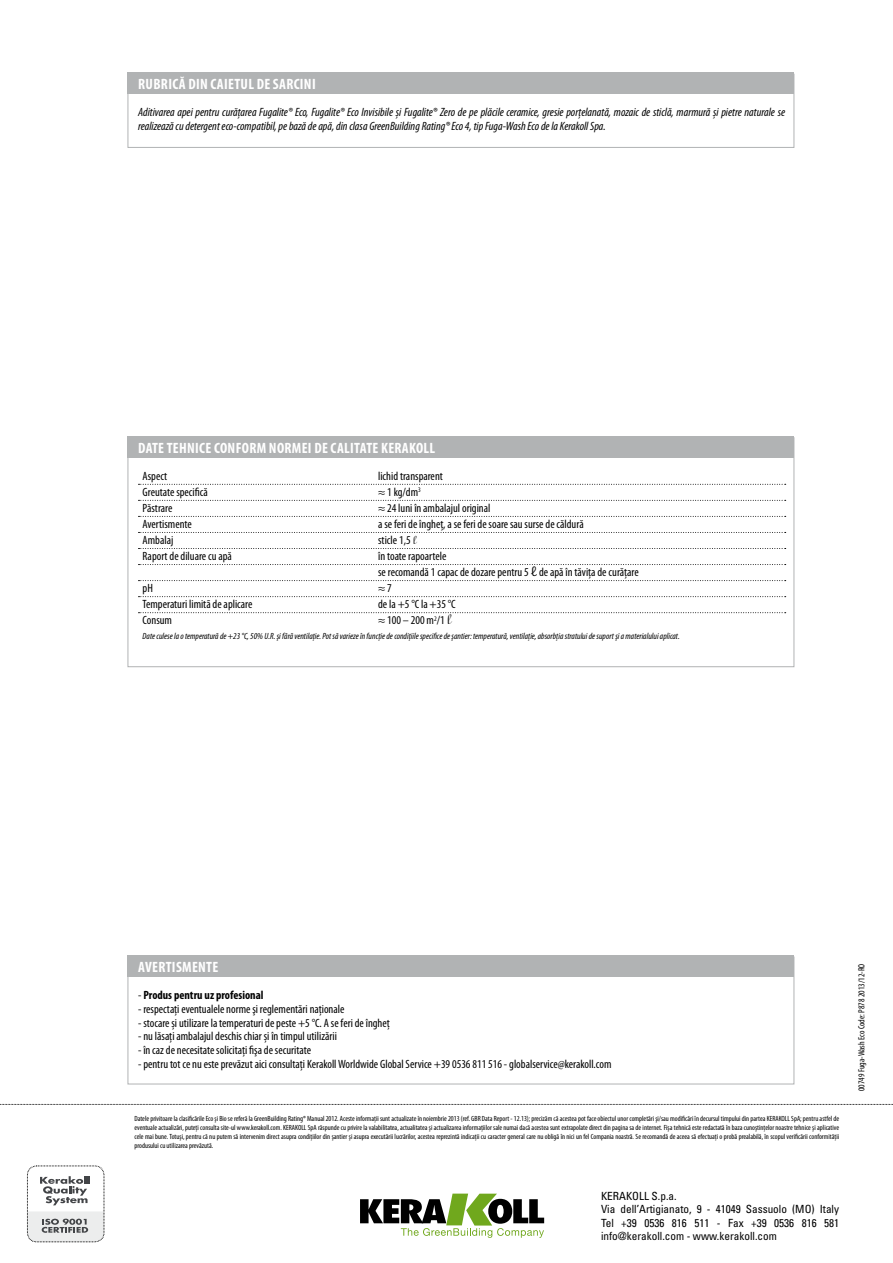
<style>
.page{position:relative;width:893px;height:1263px;background:#fff}
.page>*{position:absolute;margin:0;border:0;box-sizing:border-box;transform-origin:0 0}
.t1{font:700 condensed 15px "Myriad Pro";letter-spacing:.02em;color:#fff}
.t2{font:condensed 12px/16px "Myriad Pro";color:#000}
.t3{font:italic condensed 12px/13.5px "Myriad Pro";color:#000}
.t4{font:700 condensed 12px "Myriad Pro";color:#000}
.t5{font:condensed 11.25px/13.5px "Univers LT Std";color:#000}
.t6{font:italic condensed 9px "Myriad Pro";color:#000}
.t7{font:condensed 9px "Myriad Pro";color:#000}
.t8{font:condensed 7.5px/9px "Myriad Pro";color:#000;text-align:justify}
.s1{font-family:"Linoscript Std";font-stretch:normal;font-size:15px}
.s2{font-family:"Lucida Sans Std";font-stretch:normal}
.s3{font-family:"Linoscript Std";font-stretch:normal;font-size:18px}
.s4{font-weight:400}
</style>
<div class="page">
<div style="left:27px;top:1166px;width:77px;height:76px;border:1px dashed #000;border-radius:9px"></div>
<svg style="left:40px;top:1176px;width:50px;height:29px"></svg>
<svg style="left:27px;top:1211px;width:77px;height:31px;background:#d2d3d3"></svg>
<svg style="left:0;top:1104px;width:893px;height:1px"></svg>
<svg style="left:360px;top:1193px;width:184px;height:45px"></svg>
<svg style="left:139px;top:484px;width:647px;height:1px"></svg>
<svg style="left:139px;top:500px;width:647px;height:1px"></svg>
<svg style="left:139px;top:516px;width:647px;height:1px"></svg>
<svg style="left:139px;top:532px;width:647px;height:1px"></svg>
<svg style="left:139px;top:548px;width:647px;height:1px"></svg>
<svg style="left:139px;top:564px;width:647px;height:1px"></svg>
<svg style="left:139px;top:580px;width:647px;height:1px"></svg>
<svg style="left:139px;top:596px;width:647px;height:1px"></svg>
<svg style="left:139px;top:612px;width:647px;height:1px"></svg>
<div style="left:128px;top:436px;width:666px;height:22px;background:#b1b3b4"></div>
<div style="left:128px;top:957px;width:666px;height:127px;border:1px solid #b1b3b4"></div>
<div style="left:128px;top:955px;width:666px;height:22px;background:#b1b3b4"></div>
<div style="left:128px;top:74px;width:666px;height:74px;border:1px solid #b1b3b4"></div>
<div style="left:128px;top:72px;width:666px;height:22px;background:#b1b3b4"></div>
<h1 class="t1" style="left:138px;top:76px;width:179px">RUBRICĂ DIN CAIETUL DE SARCINI</h1>
<p class="t3" style="left:138px;top:106px;width:648px">Aditivarea apei pentru curățarea Fugalite® Eco, Fugalite® Eco Invisibile și Fugalite® Zero de pe plăcile ceramice, gresie porțelanată, mozaic de sticlă, marmură și pietre naturale se realizează cu detergent eco-compatibil, pe bază de apă, din clasa GreenBuilding Rating® Eco 4, tip Fuga-Wash Eco de la Kerakoll Spa.</p>
<h1 class="t1" style="left:138px;top:439px;width:298px">DATE TEHNICE CONFORM NORMEI DE CALITATE KERAKOLL</h1>
<h2 class="t2" style="left:143px;top:468px;width:26px">Aspect</h2>
<h2 class="t2" style="left:378px;top:468px;width:66px">lichid transparent</h2>
<h2 class="t2" style="left:143px;top:484px;width:67px">Greutate specifică</h2>
<h2 class="t2" style="left:378px;top:484px;width:44px">≈ 1 kg/dm<sup>3</sup></h2>
<h2 class="t2" style="left:143px;top:500px;width:31px">Păstrare</h2>
<h2 class="t2" style="left:378px;top:500px;width:114px">≈ 24 luni în ambalajul original</h2>
<h2 class="t2" style="left:143px;top:516px;width:51px">Avertismente</h2>
<h2 class="t2" style="left:378px;top:516px;width:207px">a se feri de îngheţ, a se feri de soare sau surse de căldură</h2>
<h2 class="t2" style="left:143px;top:532px;width:32px">Ambalaj</h2>
<h2 class="t2" style="left:378px;top:532px;width:39px">sticle 1,5 <span class="s1">l</span></h2>
<h2 class="t2" style="left:143px;top:548px;width:91px">Raport de diluare cu apă</h2>
<h2 class="t2" style="left:378px;top:548px;width:262px">în toate rapoartele<br>se recomandă 1 capac de dozare pentru 5 <span class="s2">ℓ</span> de apă în tăvița de curăţare</h2>
<h2 class="t2" style="left:143px;top:580px;width:12px">pH</h2>
<h2 class="t2" style="left:378px;top:580px;width:15px">≈ 7</h2>
<h2 class="t2" style="left:143px;top:596px;width:111px">Temperaturi limitã de aplicare</h2>
<h2 class="t2" style="left:378px;top:596px;width:79px">de la +5 °C la +35 °C</h2>
<h2 class="t2" style="left:143px;top:612px;width:31px">Consum</h2>
<h2 class="t2" style="left:378px;top:612px;width:74px">≈ 100 – 200 m<sup>2</sup>/1 <span class="s3">l</span></h2>
<p class="t6" style="left:143px;top:632px;width:539px">Date culese la o temperatură de +23 °C, 50% U.R. şi fără ventilaţie. Pot să varieze în funcţie de condiţiile specifice de şantier: temperatură, ventilaţie, absorbţia stratului de suport şi a materialului aplicat.</p>
<h1 class="t1" style="left:138px;top:958px;width:82px">AVERTISMENTE</h1>
<h2 class="t4" style="left:138px;top:988px;width:127px"><span class="s4">-</span> Produs pentru uz profesional</h2>
<h2 class="t2" style="left:138px;top:1001px;width:208px">- respectaţi eventualele norme şi reglementări naţionale</h2>
<h2 class="t2" style="left:138px;top:1015px;width:253px">- stocare și utilizare la temperaturi de peste +5 °C. A se feri de îngheţ</h2>
<h2 class="t2" style="left:138px;top:1028px;width:200px">- nu lăsați ambalajul deschis chiar și în timpul utilizării</h2>
<h2 class="t2" style="left:138px;top:1042px;width:174px">- în caz de necesitate solicitaţi fişa de securitate</h2>
<h2 class="t2" style="left:138px;top:1056px;width:475px">- pentru tot ce nu este prevăzut aici consultaţi Kerakoll Worldwide Global Service +39 0536 811 516 - globalservice@kerakoll.com</h2>
<p class="t8" style="left:134px;top:1114px;width:706px">Datele privitoare la clasificările Eco şi Bio se referă la GreenBuilding Rating® Manual 2012. Aceste informaţii sunt actualizate în noiembrie 2013 (ref. GBR Data Report - 12.13); precizăm că acestea pot face obiectul unor completări şi/sau modificări în decursul timpului din partea KERAKOLL SpA; pentru astfel de eventuale actualizări, puteţi consulta site-ul www.kerakoll.com. KERAKOLL SpA răspunde cu privire la valabilitatea, actualitatea şi actualizarea informaţiilor sale numai dacă acestea sunt extrapolate direct din pagina sa de internet. Fişa tehnică este redactată în baza cunoştinţelor noastre tehnice şi aplicative cele mai bune. Totuşi, pentru că nu putem să intervenim direct asupra condiţiilor din şantier şi asupra executării lucrărilor, acestea reprezintă indicaţii cu caracter general care nu obligă în nici un fel Compania noastră. Se recomandă de aceea să efectuaţi o probă prealabilă, în scopul verificării conformităţii produsului cu utilizarea prevăzută.</p>
<h3 class="t5" style="left:601px;top:1189px;width:240px">KERAKOLL S.p.a.<br>Via dell’Artigianato, 9 - 41049 Sassuolo (MO) Italy Tel +39 0536 816 511 - Fax +39 0536 816 581 info@kerakoll.com - www.kerakoll.com</h3>
<p class="t7" style="left:856px;top:1091px;width:129px;rotate:-90deg">00749 Fuga-Wash Eco Code: P878 2013/12-RO</p>
</div>
